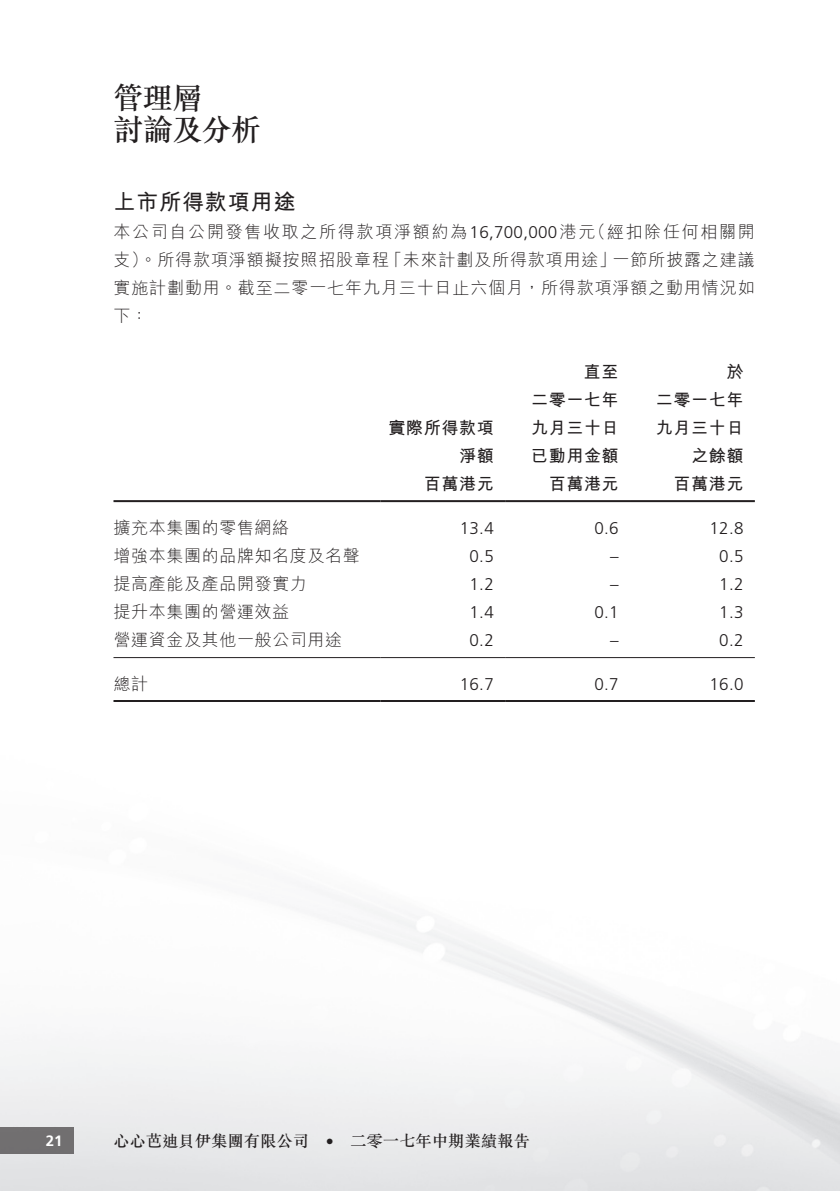
<style>
.page{position:relative;width:840px;height:1191px;background:#fff}
.page>*{position:absolute;margin:0;border:0;box-sizing:border-box;transform-origin:0 0}
.t1{font:500 30px/32px "M Sung HK";letter-spacing:-.02em;color:#231f20}
._01_H1{font:700 22px "M Hei HK";letter-spacing:.035em;color:#231f20}
._00_txt{font:300 17px/28px "M Hei HK";letter-spacing:.05em;color:#231f20}
._50_Table_txt{font:300 17px "M Hei HK";letter-spacing:.035em;color:#231f20}
._50_Table_txt-2{font:300 17px "Frutiger LT Std";letter-spacing:.015em;color:#231f20}
._50_Table_txt-3{font:700 17px "M Hei HK";letter-spacing:.035em;color:#231f20}
._00_txt-2{font:300 17px "M Hei HK";letter-spacing:.1em;color:#231f20}
.t2{font:500 16px "M Sung HK";letter-spacing:.02em;color:#231f20}
.t3{font:16px "Sabon LT Std";color:#231f20}
.t4{font:700 15px "Frutiger LT Std";color:#fff}
.s1{font-family:"Frutiger LT Std"}
</style>
<div class="page">
<img style="left:0;top:500px;width:839px;height:691px">
<div style="left:0;top:1127px;width:74px;height:26px;background:#716f70"></div>
<hr style="left:113px;top:500px;width:267px;height:2px;background:#231f20">
<hr style="left:380px;top:500px;width:125px;height:2px;background:#231f20">
<hr style="left:505px;top:500px;width:124px;height:2px;background:#231f20">
<hr style="left:629px;top:500px;width:125px;height:2px;background:#231f20">
<hr style="left:113px;top:657px;width:267px;height:1px;background:#231f20">
<hr style="left:380px;top:657px;width:125px;height:1px;background:#231f20">
<hr style="left:505px;top:657px;width:124px;height:1px;background:#231f20">
<hr style="left:629px;top:657px;width:125px;height:1px;background:#231f20">
<hr style="left:113px;top:700px;width:267px;height:2px;background:#231f20">
<hr style="left:380px;top:700px;width:125px;height:2px;background:#231f20">
<hr style="left:505px;top:700px;width:124px;height:2px;background:#231f20">
<hr style="left:629px;top:700px;width:125px;height:2px;background:#231f20">
<h1 class="t1" style="left:113px;top:80px;width:149px">管理層<br>討論及分析</h1>
<p class="_01_H1" style="left:113px;top:185px;width:183px">上市所得款項用途</p>
<p class="_00_txt-2" style="left:588px;top:223px;width:168px">（經扣除任何相關開</p>
<p class="_00_txt-2" style="left:113px;top:223px;width:483px">本公司自公開發售收取之所得款項淨額約為<span class="s1">16,700,000</span>港元</p>
<p class="_00_txt" style="left:113px;top:245px;width:642px">支）。所得款項淨額擬按照招股章程<br>實施計劃動用。截至二零一七年九月三十日止六個月，所得款項淨額之動用情況如下：</p>
<p class="_00_txt" style="left:612px;top:245px;width:144px">一節所披露之建議</p>
<p class="_00_txt" style="left:385px;top:245px;width:232px">「未來計劃及所得款項用途」</p>
<p class="_50_Table_txt-3" style="left:388px;top:415px;width:107px">實際所得款項</p>
<p class="_50_Table_txt-3" style="left:459px;top:443px;width:36px">淨額</p>
<p class="_50_Table_txt-3" style="left:423px;top:471px;width:71px">百萬港元</p>
<p class="_50_Table_txt-3" style="left:583px;top:359px;width:36px">直至</p>
<p class="_50_Table_txt-3" style="left:530px;top:387px;width:89px">二零一七年</p>
<p class="_50_Table_txt-3" style="left:530px;top:415px;width:89px">九月三十日</p>
<p class="_50_Table_txt-3" style="left:530px;top:443px;width:89px">已動用金額</p>
<p class="_50_Table_txt-3" style="left:548px;top:471px;width:71px">百萬港元</p>
<p class="_50_Table_txt-3" style="left:726px;top:359px;width:18px">於</p>
<p class="_50_Table_txt-3" style="left:655px;top:387px;width:89px">二零一七年</p>
<p class="_50_Table_txt-3" style="left:655px;top:415px;width:89px">九月三十日</p>
<p class="_50_Table_txt-3" style="left:690px;top:443px;width:54px">之餘額</p>
<p class="_50_Table_txt-3" style="left:673px;top:471px;width:71px">百萬港元</p>
<p class="_50_Table_txt" style="left:113px;top:519px;width:177px">擴充本集團的零售網絡</p>
<p class="_50_Table_txt-2" style="left:459px;top:518px;width:35px">13.4</p>
<p class="_50_Table_txt-2" style="left:594px;top:518px;width:26px">0.6</p>
<p class="_50_Table_txt-2" style="left:709px;top:518px;width:35px">12.8</p>
<p class="_50_Table_txt" style="left:113px;top:547px;width:248px">增強本集團的品牌知名度及名聲</p>
<p class="_50_Table_txt-2" style="left:469px;top:546px;width:26px">0.5</p>
<p class="_50_Table_txt-2" style="left:609px;top:546px;width:10px">–</p>
<p class="_50_Table_txt-2" style="left:718px;top:546px;width:26px">0.5</p>
<p class="_50_Table_txt" style="left:113px;top:575px;width:195px">提高產能及產品開發實力</p>
<p class="_50_Table_txt-2" style="left:469px;top:574px;width:26px">1.2</p>
<p class="_50_Table_txt-2" style="left:609px;top:574px;width:10px">–</p>
<p class="_50_Table_txt-2" style="left:718px;top:574px;width:26px">1.2</p>
<p class="_50_Table_txt" style="left:113px;top:603px;width:177px">提升本集團的營運效益</p>
<p class="_50_Table_txt-2" style="left:469px;top:602px;width:26px">1.4</p>
<p class="_50_Table_txt-2" style="left:594px;top:602px;width:26px">0.1</p>
<p class="_50_Table_txt-2" style="left:718px;top:602px;width:26px">1.3</p>
<p class="_50_Table_txt" style="left:113px;top:631px;width:230px">營運資金及其他一般公司用途</p>
<p class="_50_Table_txt-2" style="left:469px;top:630px;width:26px">0.2</p>
<p class="_50_Table_txt-2" style="left:609px;top:630px;width:10px">–</p>
<p class="_50_Table_txt-2" style="left:718px;top:630px;width:26px">0.2</p>
<p class="_50_Table_txt" style="left:113px;top:674px;width:36px">總計</p>
<p class="_50_Table_txt-2" style="left:459px;top:674px;width:35px">16.7</p>
<p class="_50_Table_txt-2" style="left:594px;top:674px;width:26px">0.7</p>
<p class="_50_Table_txt-2" style="left:709px;top:674px;width:35px">16.0</p>
<p class="t4" style="left:46px;top:1131px;width:18px">21</p>
<p class="t2" style="left:113px;top:1129px;width:197px">心心芭迪貝伊集團有限公司</p>
<p class="t3" style="left:326px;top:1131px;width:9px">•</p>
<p class="t2" style="left:350px;top:1129px;width:181px">二零一七年中期業績報告</p>
</div>
